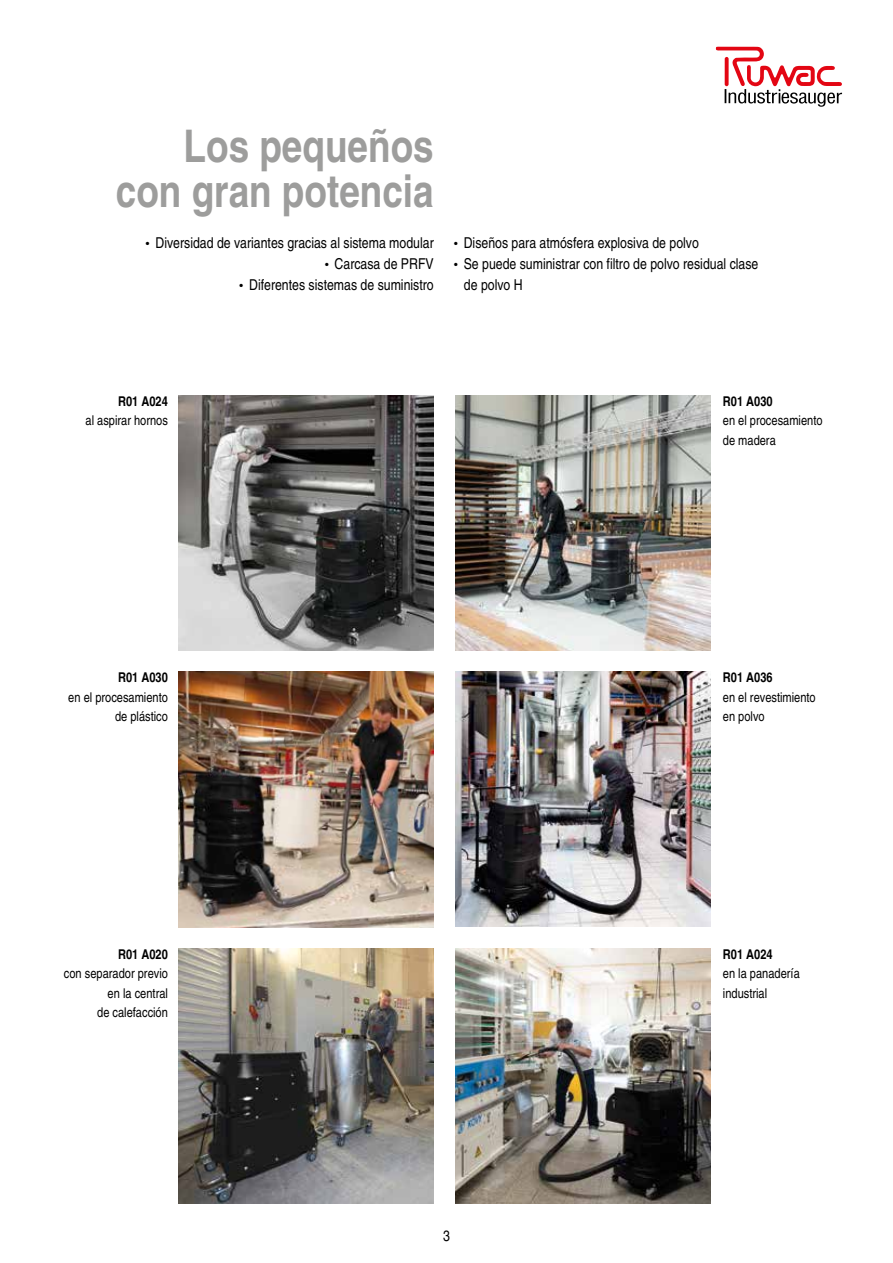
<style>
.page{position:relative;width:893px;height:1263px;background:#fff}
.page>*{position:absolute;margin:0;border:0;box-sizing:border-box;transform-origin:0 0}
.t1{font:700 condensed 45px/45px "Helvetica";color:#9d9d9c;text-align:right}
.t2{font:condensed 15px/21px "Helvetica";color:#000}
.t3{font:condensed 13.5px/19.5px "Helvetica";color:#000}
.t4{font:700 condensed 13.5px "Helvetica";color:#000}
</style>
<div class="page">
<svg style="left:716px;top:46px;width:126px;height:61px"></svg>
<img style="left:179px;top:395px;width:255px;height:256px">
<img style="left:179px;top:672px;width:255px;height:255px">
<img style="left:179px;top:948px;width:255px;height:255px">
<img style="left:455px;top:395px;width:255px;height:256px">
<img style="left:455px;top:672px;width:255px;height:254px">
<img style="left:455px;top:948px;width:255px;height:255px">
<h1 class="t1" style="left:116px;top:123px;width:319px">Los pequeños con gran potencia</h1>
<p class="t2" style="left:146px;top:232px;width:289px">● Diversidad de variantes gracias al sistema modular</p>
<p class="t2" style="left:325px;top:253px;width:110px">● Carcasa de PRFV</p>
<p class="t2" style="left:240px;top:274px;width:196px">● Diferentes sistemas de suministro</p>
<p class="t2" style="left:454px;top:232px;width:246px">● Diseños para atmósfera explosiva de polvo</p>
<p class="t2" style="left:464px;top:253px;width:296px;text-indent:-10px">● Se puede suministrar con filtro de polvo residual clase de polvo H</p>
<p class="t4" style="left:118px;top:393px;width:51px">R01 A024</p>
<p class="t3" style="left:86px;top:411px;width:84px">al aspirar hornos</p>
<p class="t4" style="left:723px;top:393px;width:51px">R01 A030</p>
<p class="t3" style="left:723px;top:411px;width:101px">en el procesamiento de madera</p>
<p class="t4" style="left:118px;top:669px;width:51px">R01 A030</p>
<p class="t3" style="left:68px;top:687px;width:101px;text-align:right">en el procesamiento de plástico</p>
<p class="t4" style="left:118px;top:946px;width:51px">R01 A020</p>
<p class="t3" style="left:64px;top:964px;width:105px;text-align:right">con separador previo en la central<br>de calefacción</p>
<p class="t2" style="left:443px;top:1225px;width:8px">3</p>
<p class="t4" style="left:723px;top:669px;width:51px">R01 A036</p>
<p class="t3" style="left:723px;top:687px;width:94px">en el revestimiento en polvo</p>
<p class="t4" style="left:723px;top:946px;width:51px">R01 A024</p>
<p class="t3" style="left:723px;top:964px;width:78px">en la panadería industrial</p>
</div>
